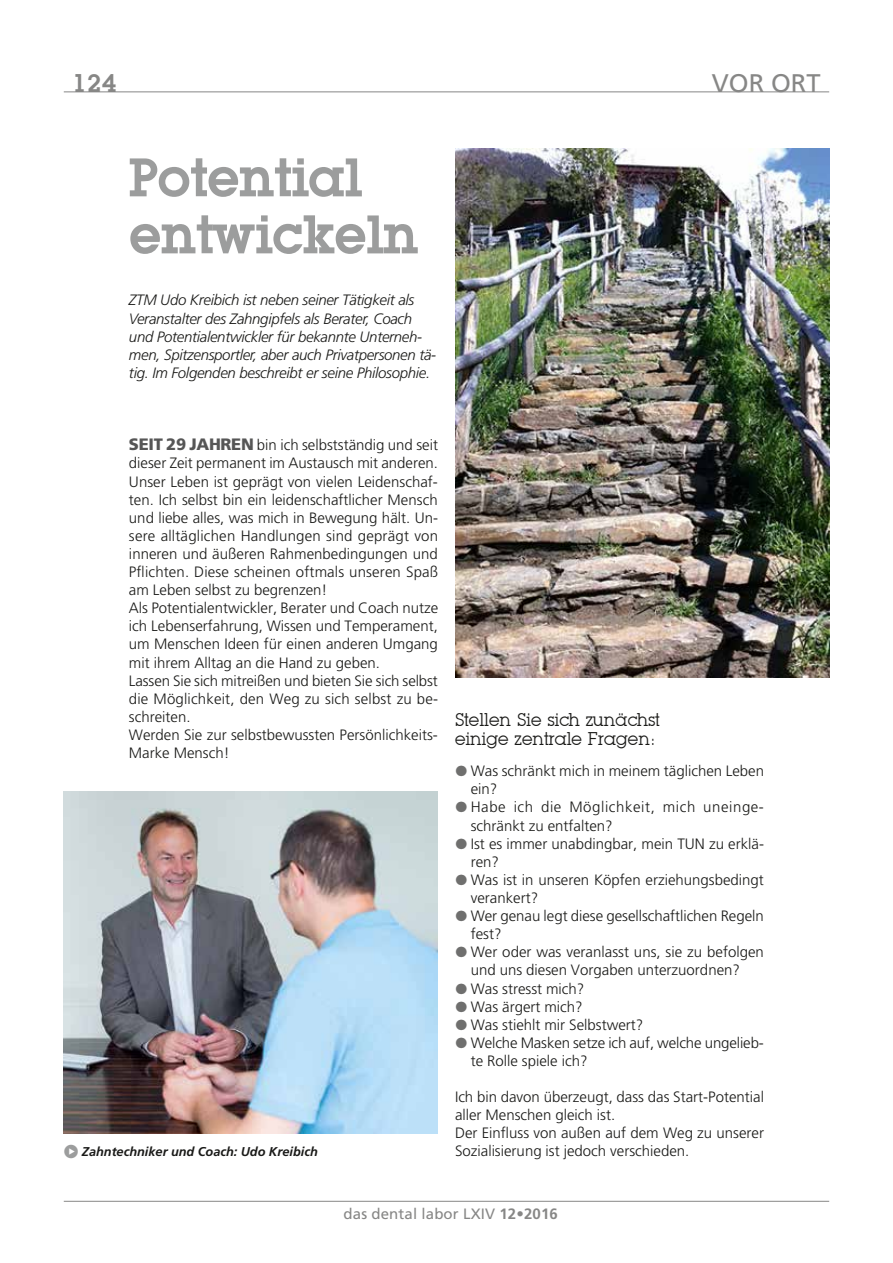
<style>
.page{position:relative;width:893px;height:1263px;background:#fff}
.page>*{position:absolute;margin:0;border:0;box-sizing:border-box;transform-origin:0 0}
.t1{font:700 54px/57px "Lubiana";color:#9c9d9d}
.t2{font:25.5px "Frutiger";color:#878786}
.t3{font:700 25.5px "Lubiana";color:#878786}
.t4{font:18px/18.1px "Lubiana Normal";color:#1a1a18}
.t5{font:300 15px/18.1px "Frutiger";color:#1a1a18}
.t6{font:italic 300 15px/18.1px "Frutiger";letter-spacing:-.02em;color:#1a1a18}
.t7{font:300 15px "Frutiger";letter-spacing:.04em;color:#1a1a18}
.t8{font:15px "Frutiger";letter-spacing:.01em;color:#878786}
.t9{font:italic 700 12.75px "Frutiger";color:#1a1a18}
.s1{font-weight:900;font-size:16.5px;color:#565656}
.s2{font-family:"Combi Numerals";font-style:normal;font-size:18px;color:#9c9d9d}
.s3{font-family:"All You Need";font-weight:400;color:#6f6f6e}
.s4{font-weight:700}
</style>
<div class="page">
<hr style="left:64px;top:1201px;width:765px;height:1px;background:#878786">
<hr style="left:64px;top:91px;width:765px;height:1px;background:#878786">
<img style="left:455px;top:149px;width:374px;height:528px">
<img style="left:64px;top:792px;width:374px;height:341px">
<h2 class="t3" style="left:72px;top:68px;width:46px">124</h2>
<h2 class="t2" style="left:712px;top:68px;width:110px">VOR ORT</h2>
<h1 class="t1" style="left:130px;top:149px;width:291px">Potential entwickeln</h1>
<p class="t6" style="left:129px;top:291px;width:309px">ZTM Udo Kreibich ist neben seiner Tätigkeit als Veranstalter des Zahngipfels als Berater, Coach und Potentialentwickler für bekannte Unterneh&shy;men, Spitzensportler, aber auch Privatpersonen tä&shy;tig. Im Folgenden beschreibt er seine Philosophie.</p>
<p class="t5" style="left:129px;top:436px;width:311px"><span class="s1">SEIT 29 JAHREN</span> bin ich selbstständig und seit dieser Zeit permanent im Austausch mit anderen.<br>Unser Leben ist geprägt von vielen Leidenschaf&shy;ten. Ich selbst bin ein leidenschaftlicher Mensch und liebe alles, was mich in Bewegung hält. Un&shy;sere alltäglichen Handlungen sind geprägt von inneren und äußeren Rahmenbedingungen und Pflichten. Diese scheinen oftmals unseren Spaß am Leben selbst zu begrenzen!<br>Als Potentialentwickler, Berater und Coach nutze ich Lebenserfahrung, Wissen und Temperament, um Menschen Ideen für einen anderen Umgang mit ihrem Alltag an die Hand zu geben.<br>Lassen Sie sich mitreißen und bieten Sie sich selbst die Möglichkeit, den Weg zu sich selbst zu be&shy;schreiten.<br>Werden Sie zur selbstbewussten Persönlichkeits-Marke Mensch!</p>
<p class="t9" style="left:64px;top:1144px;width:256px"><span class="s2">]</span> Zahntechniker und Coach: Udo Kreibich</p>
<p class="t4" style="left:455px;top:711px;width:207px">Stellen Sie sich zunächst einige zentrale Fragen:</p>
<p class="t5" style="left:455px;top:762px;width:310px"><span class="s3">N</span> Was schränkt mich in meinem täglichen Leben</p>
<p class="t5" style="left:471px;top:780px;width:28px">ein?</p>
<p class="t7" style="left:455px;top:799px;width:310px"><span class="s3">N</span> Habe ich die Möglichkeit, mich uneinge-</p>
<p class="t5" style="left:471px;top:816px;width:144px">schränkt zu entfalten?</p>
<p class="t5" style="left:455px;top:835px;width:310px"><span class="s3">N</span> Ist es immer unabdingbar, mein TUN zu erklä-</p>
<p class="t5" style="left:471px;top:853px;width:30px">ren?</p>
<p class="t5" style="left:455px;top:871px;width:310px"><span class="s3">N</span> Was ist in unseren Köpfen erziehungsbedingt</p>
<p class="t5" style="left:471px;top:889px;width:69px">verankert?</p>
<p class="t5" style="left:455px;top:907px;width:310px"><span class="s3">N</span> Wer genau legt diese gesellschaftlichen Regeln</p>
<p class="t5" style="left:471px;top:925px;width:32px">fest?</p>
<p class="t5" style="left:455px;top:943px;width:310px"><span class="s3">N</span> Wer oder was veranlasst uns, sie zu befolgen</p>
<p class="t5" style="left:471px;top:961px;width:271px">und uns diesen Vorgaben unterzuordnen?</p>
<p class="t5" style="left:455px;top:979px;width:131px"><span class="s3">N</span> Was stresst mich?</p>
<p class="t5" style="left:455px;top:997px;width:129px"><span class="s3">N</span> Was ärgert mich?</p>
<p class="t5" style="left:455px;top:1016px;width:190px"><span class="s3">N</span> Was stiehlt mir Selbstwert?</p>
<p class="t5" style="left:455px;top:1034px;width:310px"><span class="s3">N</span> Welche Masken setze ich auf, welche ungelieb-</p>
<p class="t5" style="left:471px;top:1052px;width:118px">te Rolle spiele ich?</p>
<p class="t5" style="left:455px;top:1088px;width:311px">Ich bin davon überzeugt, dass das Start-Potential aller Menschen gleich ist.<br>Der Einfluss von außen auf dem Weg zu unserer Sozialisierung ist jedoch verschieden.</p>
<p class="t8" style="left:344px;top:1205px;width:216px">das dental labor LXIV <span class="s4">12•2016</span></p>
</div>
